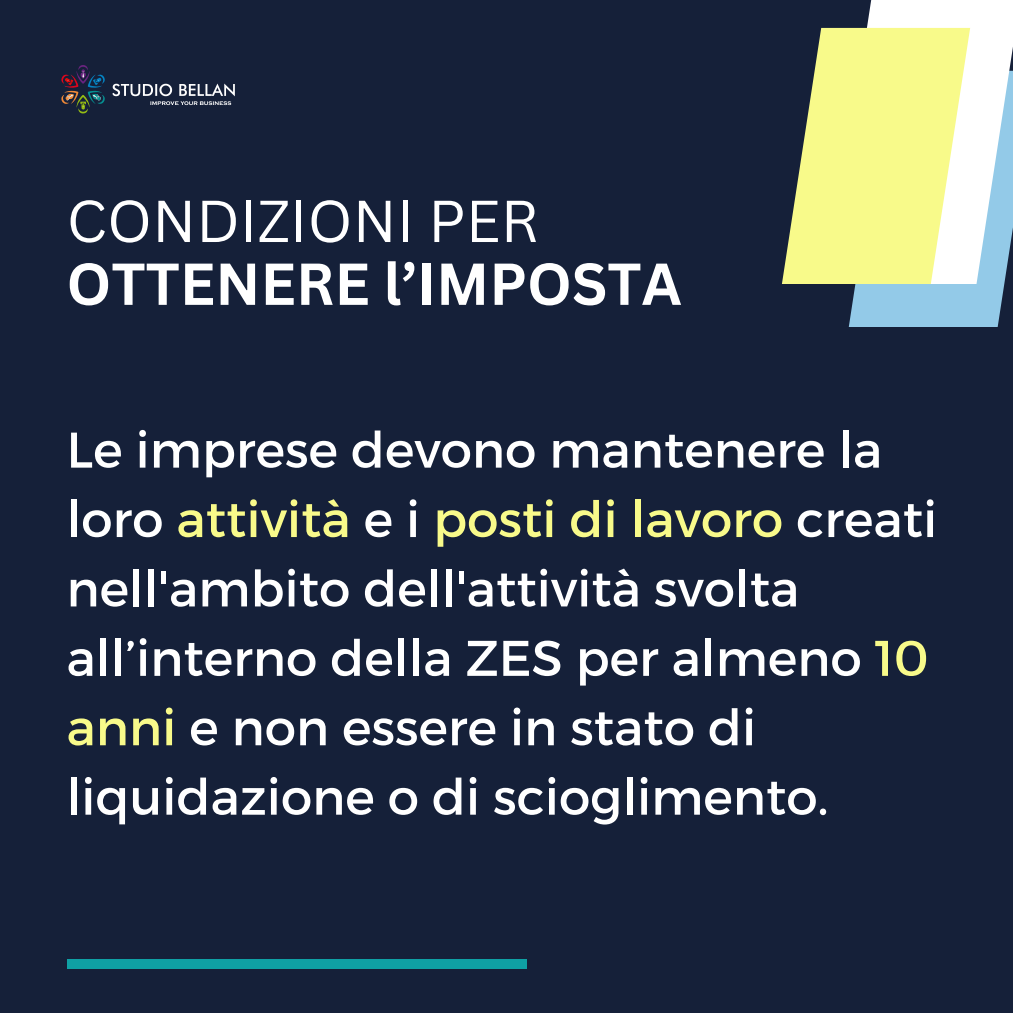
<style>
.page{position:relative;width:1013px;height:1013px;background:#fff}
.page>*{position:absolute;margin:0;border:0;box-sizing:border-box;transform-origin:0 0}
.t1{font:700 57.75px "Canva Sans";color:#fff}
.t2{font:57.75px "Canva Sans";color:#fff}
.t3{font:50px/69.4px "Montserrat";color:#fff}
.s1{color:#f8fa8a}
</style>
<div class="page">
<div style="left:0;top:0;width:1012px;height:1012px;background:#152039"></div>
<div style="left:67px;top:959px;width:459px;height:9px;background:#0fa0a4"></div>
<svg style="left:61px;top:65px;width:44px;height:49px"></svg>
<svg style="left:112px;top:84px;width:123px;height:21px"></svg>
<div style="left:848px;top:284px;width:157px;height:43px;background:#93cae8"></div>
<svg style="left:821px;top:0;width:191px;height:284px;background:#cfdde6"></svg>
<svg style="left:782px;top:28px;width:188px;height:256px;background:#dfe28c"></svg>
<p class="t2" style="left:66px;top:180px;width:474px">CONDIZIONI PER</p>
<p class="t1" style="left:66px;top:243px;width:616px">OTTENERE l’IMPOSTA</p>
<p class="t3" style="left:66px;top:412px;width:872px">Le imprese devono mantenere la loro <span class="s1">attività</span> e i <span class="s1">posti di lavoro</span> creati nell'ambito dell'attività svolta all’interno della ZES per almeno <span class="s1">10 anni</span> e non essere in stato di liquidazione o di scioglimento.</p>
</div>
